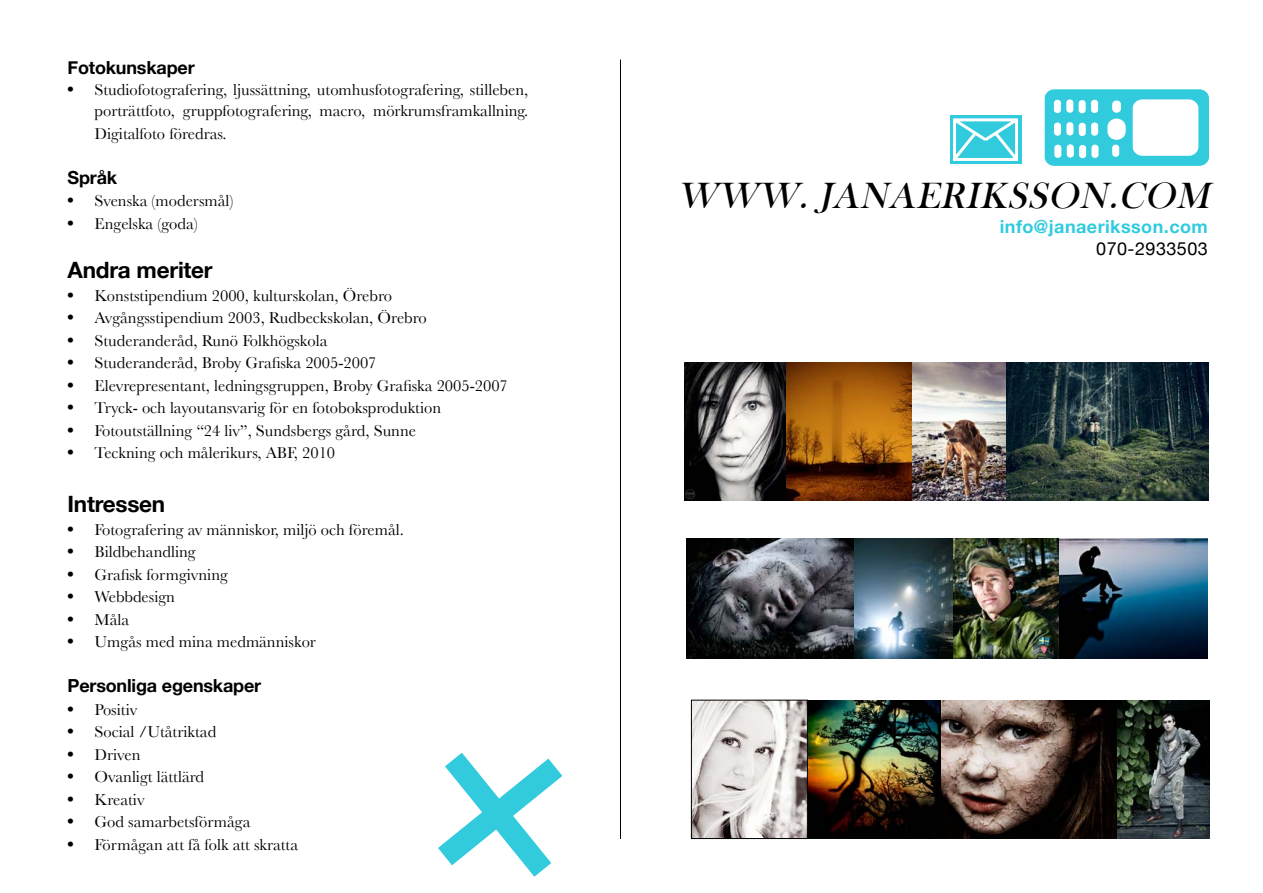
<style>
.page{position:relative;width:1263px;height:893px;background:#fff}
.page>*{position:absolute;margin:0;border:0;box-sizing:border-box;transform-origin:0 0}
.t1{font:italic 37.5px "Bask Old Face";color:#000}
.t2{font:700 22.5px "Helvetica Neue";letter-spacing:-.01em;color:#000}
.t3{font:700 18px "Helvetica Neue";letter-spacing:-.01em;color:#000}
.t4{font:700 18px "Helvetica Neue";letter-spacing:.025em;color:#31cbdd}
.t5{font:18px "Helvetica Neue";letter-spacing:.025em;color:#000}
.t6{font:16.5px/21px "Baskerville";color:#000;text-align:right}
.s1{font-family:"Times";font-size:18px}
</style>
<div class="page">
<svg style="left:438px;top:753px;width:124px;height:124px"></svg>
<img style="left:1006px;top:362px;width:203px;height:138px">
<img style="left:684px;top:362px;width:322px;height:138px">
<img style="left:940px;top:700px;width:269px;height:139px">
<img style="left:693px;top:700px;width:247px;height:139px">
<div style="left:691px;top:700px;width:117px;height:139px;border:1px solid #000"></div>
<img style="left:1057px;top:539px;width:150px;height:120px">
<img style="left:953px;top:539px;width:106px;height:119px">
<img style="left:687px;top:539px;width:167px;height:119px">
<img style="left:854px;top:539px;width:99px;height:119px">
<hr style="left:620px;top:60px;width:1px;height:779px;background:#000">
<svg style="left:1045px;top:89px;width:164px;height:77px"></svg>
<div style="left:950px;top:115px;width:72px;height:49px;background:#31cbdd"></div>
<svg style="left:953px;top:118px;width:65px;height:43px"></svg>
<p class="t3" style="left:68px;top:56px;width:129px">Fotokunskaper</p>
<p class="t6" style="left:68px;top:79px;width:462px"><span class="s1">•</span> Studiofotografering, ljussättning, utomhusfotografering, stilleben, porträttfoto, gruppfotografering, macro, mörkrumsframkallning.</p>
<p class="t6" style="left:95px;top:123px;width:134px">Digitalfoto föredras.</p>
<p class="t3" style="left:68px;top:166px;width:51px">Språk</p>
<p class="t6" style="left:68px;top:190px;width:167px"><span class="s1">•</span> Svenska (modersmål)</p>
<p class="t6" style="left:68px;top:213px;width:132px"><span class="s1">•</span> Engelska (goda)</p>
<h2 class="t2" style="left:68px;top:256px;width:147px">Andra meriter</h2>
<p class="t6" style="left:68px;top:285px;width:326px"><span class="s1">•</span> Konststipendium 2000, kulturskolan, Örebro</p>
<p class="t6" style="left:68px;top:307px;width:361px"><span class="s1">•</span> Avgångsstipendium 2003, Rudbeckskolan, Örebro</p>
<p class="t6" style="left:68px;top:330px;width:261px"><span class="s1">•</span> Studeranderåd, Runö Folkhögskola</p>
<p class="t6" style="left:68px;top:352px;width:310px"><span class="s1">•</span> Studeranderåd, Broby Grafiska 2005-2007</p>
<p class="t6" style="left:68px;top:375px;width:442px"><span class="s1">•</span> Elevrepresentant, ledningsgruppen, Broby Grafiska 2005-2007</p>
<p class="t6" style="left:68px;top:397px;width:375px"><span class="s1">•</span> Tryck- och layoutansvarig för en fotoboksproduktion</p>
<p class="t6" style="left:68px;top:420px;width:350px"><span class="s1">•</span> Fotoutställning “24 liv”, Sundsbergs gård, Sunne</p>
<p class="t6" style="left:68px;top:442px;width:269px"><span class="s1">•</span> Teckning och målerikurs, ABF, 2010</p>
<h2 class="t2" style="left:68px;top:490px;width:99px">Intressen</h2>
<p class="t6" style="left:68px;top:519px;width:338px"><span class="s1">•</span> Fotografering av människor, miljö och föremål.</p>
<p class="t6" style="left:68px;top:541px;width:130px"><span class="s1">•</span> Bildbehandling</p>
<p class="t6" style="left:68px;top:564px;width:162px"><span class="s1">•</span> Grafisk formgivning</p>
<p class="t6" style="left:68px;top:586px;width:109px"><span class="s1">•</span> Webbdesign</p>
<p class="t6" style="left:68px;top:609px;width:63px"><span class="s1">•</span> Måla</p>
<p class="t6" style="left:68px;top:631px;width:250px"><span class="s1">•</span> Umgås med mina medmänniskor</p>
<p class="t3" style="left:68px;top:674px;width:195px">Personliga egenskaper</p>
<p class="t6" style="left:68px;top:699px;width:71px"><span class="s1">•</span> Positiv</p>
<p class="t6" style="left:68px;top:721px;width:150px"><span class="s1">•</span> Social /Utåtriktad</p>
<p class="t6" style="left:68px;top:744px;width:74px"><span class="s1">•</span> Driven</p>
<p class="t6" style="left:68px;top:766px;width:138px"><span class="s1">•</span> Ovanligt lättlärd</p>
<p class="t6" style="left:68px;top:789px;width:79px"><span class="s1">•</span> Kreativ</p>
<p class="t6" style="left:68px;top:811px;width:184px"><span class="s1">•</span> God samarbetsförmåga</p>
<p class="t6" style="left:68px;top:834px;width:232px"><span class="s1">•</span> Förmågan att få folk att skratta</p>
<h1 class="t1" style="left:677px;top:175px;width:537px">WWW.JANAERIKSSON.COM</h1>
<p class="t4" style="left:1000px;top:216px;width:210px">info@janaeriksson.com</p>
<p class="t5" style="left:1096px;top:238px;width:113px">070-2933503</p>
</div>
